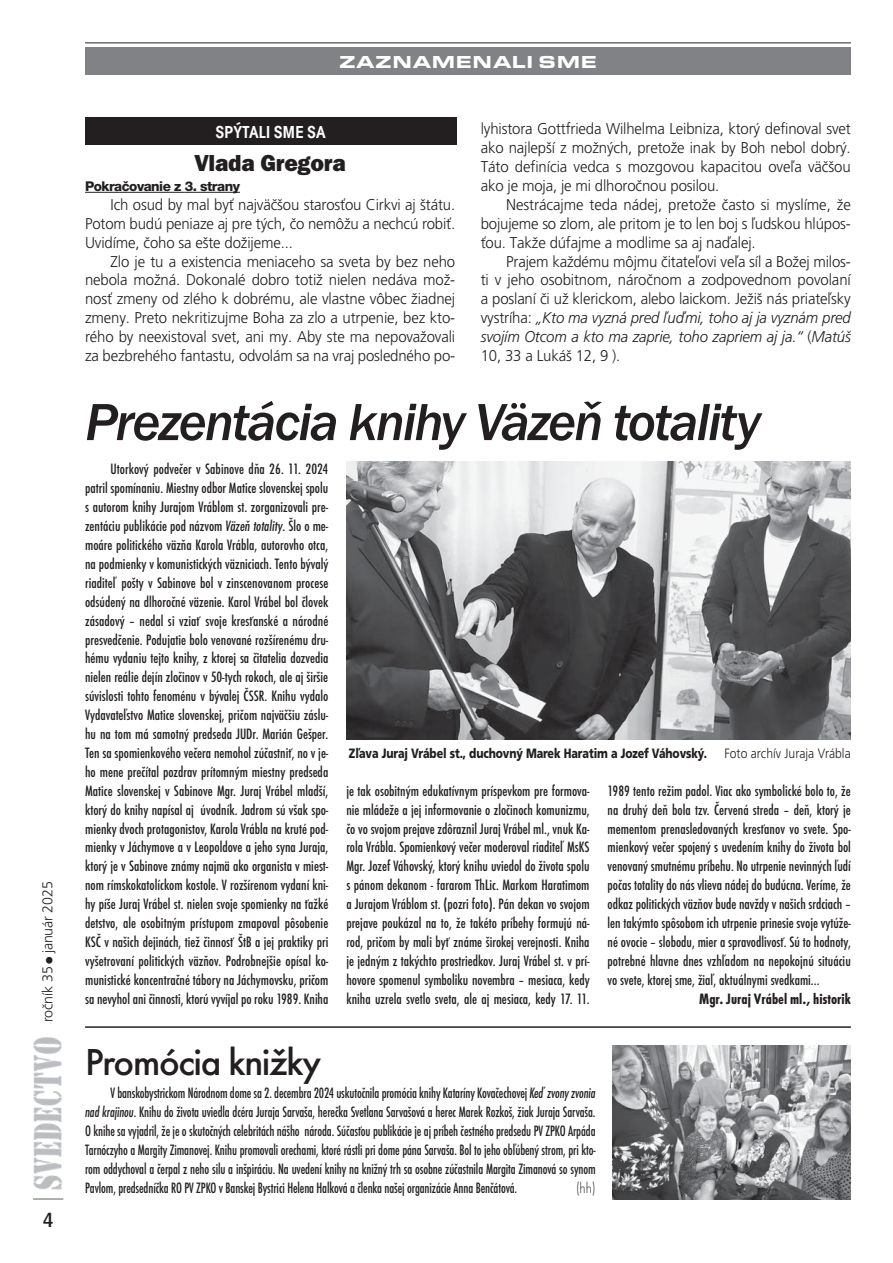
<style>
.page{position:relative;width:893px;height:1263px;background:#fff}
.page>*{position:absolute;margin:0;border:0;box-sizing:border-box;transform-origin:0 0}
.t1{font:italic 500 54px "Franklin Got Itc TCE";letter-spacing:-.035em;color:#231f20}
.t2{font:500 39px "Futura TCE";letter-spacing:-.035em;color:#231f20}
.t3{font:24px "Franklin Got Itc TCE Heav";letter-spacing:-.01em;color:#231f20;scale:.96 1}
.t4{font:500 condensed 21px "Franklin Got Itc TCE";color:#231f20}
.t5{font:18px "Eurostile TCE Blac Exte";letter-spacing:.03em;color:#fff}
.t6{font:600 condensed 18px "Avant Gar Got Itc TCE";letter-spacing:.015em;color:#fff}
.t7{font:500 condensed 15.6px/18.9px "Futura TCE";letter-spacing:-.005em;color:#231f20;text-align:justify}
.t8{font:300 15.6px/18.9px "Frutiger CE";letter-spacing:-.01em;color:#231f20;text-align:justify;scale:.96 1}
.t9{font:500 condensed 15.6px/18.9px "Futura TCE";letter-spacing:-.005em;color:#231f20;text-align:justify;scale:.9 1}
.t10{font:700 condensed 15.6px "Futura TCE";color:#231f20}
.t11{font:300 15.6px "Futura TCE";color:#231f20;scale:.9 1}
.t12{font:300 14.25px "Frutiger CE";letter-spacing:-.01em;color:#231f20}
.t13{font:900 13.5px "Frutiger CE";letter-spacing:-.01em;color:#231f20;scale:.8 1}
.t14{font:300 13.5px "Frutiger CE";color:#231f20;scale:.9 1}
.t15{font:800 13.5px "Helvetica Neue CE";letter-spacing:-.04em;color:#231f20}
.s1{font-style:italic}
</style>
<div class="page">
<hr style="left:85px;top:192px;width:100px;height:1px;background:#231f20">
<hr style="left:185px;top:192px;width:55px;height:1px;background:#231f20">
<div style="left:85px;top:48px;width:765px;height:27px;background:#808285"></div>
<hr style="left:85px;top:43px;width:765px;height:1px;background:#231f20">
<img style="left:33px;top:1037px;width:29px;height:153px">
<hr style="left:33px;top:1198px;width:30px;height:2px;background:#939598">
<div style="left:85px;top:117px;width:371px;height:28px;background:#231f20"></div>
<img style="left:612px;top:1046px;width:238px;height:153px">
<hr style="left:85px;top:1026px;width:765px;height:2px;background:#231f20">
<img style="left:346px;top:461px;width:504px;height:278px">
<p class="t12" style="left:41px;top:1022px;width:142px;rotate:-90deg">roãník 35 ● január 2025</p>
<h3 class="t4" style="left:43px;top:1207px;width:12px">4</h3>
<p class="t5" style="left:339px;top:56px;width:259px">ZAZNAMENALI SME</p>
<p class="t6" style="left:216px;top:126px;width:111px">SPÝTALI SME SA</p>
<h3 class="t3" style="left:194px;top:155px;width:159px">Vlada Gregora</h3>
<p class="t15" style="left:85px;top:179px;width:156px">Pokraãovanie z 3. strany</p>
<p class="t8" style="left:85px;top:196px;width:387px;text-indent:26px">Ich osud by mal byÈ najväã‰ou starosÈou Cirkvi aj ‰tátu.<br>Potom budú peniaze aj pre t˘ch, ão nemôÏu a nechcú robiÈ.<br>Uvidíme, ãoho sa e‰te doÏijeme...</p>
<p class="t8" style="left:85px;top:253px;width:387px;text-indent:26px">Zlo je tu a existencia meniaceho sa sveta by bez neho nebola moÏná. Dokonalé dobro totiÏ nielen nedáva moÏ&shy;nosÈ zmeny od zlého k dobrému, ale vlastne vôbec Ïiadnej zmeny. Preto nekritizujme Boha za zlo a utrpenie, bez kto&shy;rého by neexistoval svet, ani my. Aby ste ma nepovaÏovali za bezbrehého fantastu, odvolám sa na vraj posledného po-</p>
<p class="t8" style="left:480px;top:121px;width:387px">lyhistora Gottfrieda Wilhelma Leibniza, ktor˘ definoval svet ako najlep‰í z moÏn˘ch, pretoÏe inak by Boh nebol dobr˘.<br>Táto definícia vedca s mozgovou kapacitou oveºa väã‰ou ako je moja, je mi dlhoroãnou posilou.</p>
<p class="t8" style="left:480px;top:196px;width:387px;text-indent:26px">Nestrácajme teda nádej, pretoÏe ãasto si myslíme, Ïe bojujeme so zlom, ale pritom je to len boj s ºudskou hlúpos-Èou. TakÏe dúfajme a modlime sa aj naìalej.</p>
<p class="t8" style="left:480px;top:253px;width:387px;text-indent:26px">Prajem kaÏdému môjmu ãitateºovi veºa síl a BoÏej milos&shy;ti v jeho osobitnom, nároãnom a zodpovednom povolaní a poslaní ãi uÏ klerickom, alebo laickom. JeÏi‰ nás priateºsky vystríha: <span class="s1">„Kto ma vyzná pred ºuìmi, toho aj ja vyznám pred svojím Otcom a kto ma zaprie, toho zapriem aj ja.“</span> (<span class="s1">Matú‰ </span>10, 33 a Luká‰ 12, 9 ).</p>
<h1 class="t1" style="left:85px;top:392px;width:677px">Prezentácia knihy Väzeň totality</h1>
<p class="t7" style="left:85px;top:460px;width:245px;text-indent:26px">Utorkový podvečer v Sabinove dňa 26. 11. 2024 patril spomínaniu. Miestny odbor Matice slovenskej spolu s autorom knihy Jurajom Vráblom st. zorganizovali pre&shy;zentáciu publikácie pod názvom <span class="s1">Väzeň totality</span>. Šlo o me&shy;moáre politického väzňa Karola Vrábla, autorovho otca, na podmienky v komunistických väzniciach. Tento bývalý riaditeľ pošty v Sabinove bol v zinscenovanom procese odsúdený na dlhoročné väzenie. Karol Vrábel bol človek zásadový – nedal si vziať svoje kresťanské a národné presvedčenie. Podujatie bolo venované rozšírenému dru&shy;hému vydaniu tejto knihy, z ktorej sa čitatelia dozvedia nielen reálie dejín zločinov v 50-tych rokoch, ale aj širšie súvislosti tohto fenoménu v bývalej ČSSR. Knihu vydalo Vydavateľstvo Matice slovenskej, pričom najväčšiu záslu&shy;hu na tom má samotný predseda JUDr. Marián Gešper.<br>Ten sa spomienkového večera nemohol zúčastniť, no v je&shy;ho mene prečítal pozdrav prítomným miestny predseda Matice slovenskej v Sabinove Mgr. Juraj Vrábel mladší, ktorý do knihy napísal aj úvodník. Jadrom sú však spo&shy;mienky dvoch protagonistov, Karola Vrábla na kruté pod&shy;mienky v Jáchymove a v Leopoldove a jeho syna Juraja, ktorý je v Sabinove známy najmä ako organista v miest&shy;nom rímskokatolíckom kostole. V rozšírenom vydaní kni&shy;hy píše Juraj Vrábel st. nielen svoje spomienky na ťažké detstvo, ale osobitným prístupom zmapoval pôsobenie KSČ v našich dejinách, tiež činnosť ŠtB a jej praktiky pri vyšetrovaní politických väzňov. Podrobnejšie opísal ko&shy;munistické koncentračné tábory na Jáchymovsku, pričom sa nevyhol ani činnosti, ktorú vyvíjal po roku 1989. Kniha</p>
<p class="t13" style="left:349px;top:747px;width:449px">Zºava Juraj Vrábel st., duchovn˘ Marek Haratim a Jozef Váhovsk˘.</p>
<p class="t14" style="left:724px;top:747px;width:142px">Foto archív Juraja Vrábla</p>
<p class="t7" style="left:346px;top:782px;width:245px">je tak osobitným edukatívnym príspevkom pre formova&shy;nie mládeže a jej informovanie o zločinoch komunizmu, čo vo svojom prejave zdôraznil Juraj Vrábel ml., vnuk Ka&shy;rola Vrábla. Spomienkový večer moderoval riaditeľ MsKS Mgr. Jozef Váhovský, ktorý knihu uviedol do života spolu s pánom dekanom - fararom ThLic. Markom Haratimom a Jurajom Vráblom st. (pozri foto). Pán dekan vo svojom prejave poukázal na to, že takéto príbehy formujú ná&shy;rod, pričom by mali byť známe širokej verejnosti. Kniha je jedným z takýchto prostriedkov. Juraj Vrábel st. v prí&shy;hovore spomenul symboliku novembra – mesiaca, kedy kniha uzrela svetlo sveta, ale aj mesiaca, kedy 17. 11.</p>
<p class="t7" style="left:607px;top:782px;width:245px">1989 tento režim padol. Viac ako symbolické bolo to, že na druhý deň bola tzv. Červená streda – deň, ktorý je mementom prenasledovaných kresťanov vo svete. Spo&shy;mienkový večer spojený s uvedením knihy do života bol venovaný smutnému príbehu. No utrpenie nevinných ľudí počas totality do nás vlieva nádej do budúcna. Veríme, že odkaz politických väzňov bude navždy v našich srdciach – len takýmto spôsobom ich utrpenie prinesie svoje vytúže&shy;né ovocie – slobodu, mier a spravodlivosť. Sú to hodnoty, potrebné hlavne dnes vzhľadom na nepokojnú situáciu vo svete, ktorej sme, žiaľ, aktuálnymi svedkami...</p>
<p class="t10" style="left:699px;top:992px;width:153px">Mgr. Juraj Vrábel ml., historik</p>
<h2 class="t2" style="left:85px;top:1039px;width:237px">Promócia knižky</h2>
<p class="t9" style="left:85px;top:1084px;width:568px;text-indent:26px">V banskobystrickom Národnom dome sa 2. decembra 2024 uskutočnila promócia knihy Kataríny Kovačechovej <span class="s1">Keď zvony zvonia nad krajinou</span>. Knihu do života uviedla dcéra Juraja Sarvaša, herečka Svetlana Sarvašová a herec Marek Rozkoš, žiak Juraja Sarvaša.<br>O knihe sa vyjadril, že je o skutočných celebritách nášho národa. Súčasťou publikácie je aj príbeh čestného predsedu PV ZPKO Arpáda Tarnóczyho a Margity Zimanovej. Knihu promovali orechami, ktoré rástli pri dome pána Sarvaša. Bol to jeho obľúbený strom, pri kto&shy;rom oddychoval a čerpal z neho silu a inšpiráciu. Na uvedení knihy na knižný trh sa osobne zúčastnila Margita Zimanová so synom Pavlom, predsedníčka RO PV ZPKO v Banskej Bystrici Helena Halková a členka našej organizácie Anna Benčátová.</p>
<p class="t11" style="left:576px;top:1179px;width:23px">(hh)</p>
</div>
